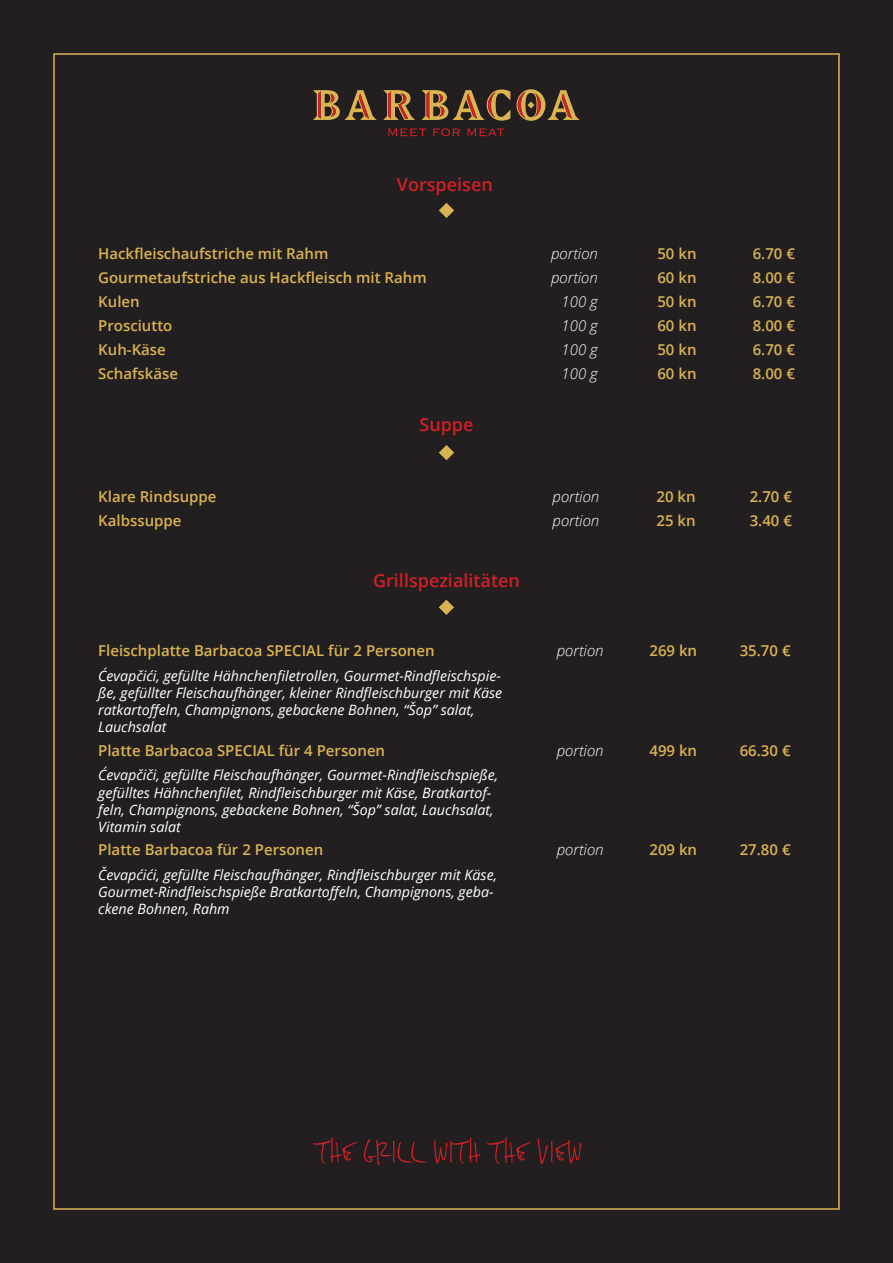
<style>
.page{position:relative;width:893px;height:1263px;background:#fff}
.page>*{position:absolute;margin:0;border:0;box-sizing:border-box;transform-origin:0 0}
.t1{font:600 18px "Open Sans";color:#d02028}
.t2{font:600 15px "Open Sans";color:#d9b451}
.t3{font:italic 300 15px "Open Sans";color:#fff}
.t4{font:italic 14.25px/17.1px "Open Sans";color:#fff}
</style>
<div class="page">
<div style="left:0;top:0;width:893px;height:1262px;background:#231f20"></div>
<svg style="left:388px;top:128px;width:116px;height:8px"></svg>
<svg style="left:313px;top:89px;width:266px;height:32px"></svg>
<svg style="left:313px;top:1137px;width:269px;height:28px"></svg>
<svg style="left:439px;top:203px;width:15px;height:15px"></svg>
<svg style="left:439px;top:445px;width:15px;height:15px"></svg>
<svg style="left:439px;top:600px;width:15px;height:15px"></svg>
<p class="t1" style="left:397px;top:172px;width:97px">Vorspeisen</p>
<p class="t2" style="left:98px;top:244px;width:232px">Hackfleischaufstriche mit Rahm</p>
<p class="t3" style="left:551px;top:244px;width:48px">portion</p>
<p class="t2" style="left:657px;top:244px;width:41px">50 kn</p>
<p class="t2" style="left:753px;top:244px;width:44px">6.70 €</p>
<p class="t2" style="left:98px;top:267px;width:330px">Gourmetaufstriche aus Hackfleisch mit Rahm</p>
<p class="t3" style="left:551px;top:267px;width:48px">portion</p>
<p class="t2" style="left:657px;top:267px;width:41px">60 kn</p>
<p class="t2" style="left:753px;top:267px;width:44px">8.00 €</p>
<p class="t2" style="left:98px;top:291px;width:43px">Kulen</p>
<p class="t3" style="left:562px;top:291px;width:38px">100 g</p>
<p class="t2" style="left:657px;top:291px;width:41px">50 kn</p>
<p class="t2" style="left:753px;top:291px;width:44px">6.70 €</p>
<p class="t2" style="left:98px;top:315px;width:76px">Prosciutto</p>
<p class="t3" style="left:562px;top:315px;width:38px">100 g</p>
<p class="t2" style="left:657px;top:315px;width:41px">60 kn</p>
<p class="t2" style="left:753px;top:315px;width:44px">8.00 €</p>
<p class="t2" style="left:98px;top:339px;width:69px">Kuh-Käse</p>
<p class="t3" style="left:562px;top:339px;width:38px">100 g</p>
<p class="t2" style="left:657px;top:339px;width:41px">50 kn</p>
<p class="t2" style="left:753px;top:339px;width:44px">6.70 €</p>
<p class="t2" style="left:98px;top:363px;width:81px">Schafskäse</p>
<p class="t3" style="left:562px;top:363px;width:38px">100 g</p>
<p class="t2" style="left:657px;top:363px;width:41px">60 kn</p>
<p class="t2" style="left:753px;top:363px;width:44px">8.00 €</p>
<p class="t1" style="left:419px;top:412px;width:56px">Suppe</p>
<p class="t2" style="left:98px;top:486px;width:120px">Klare Rindsuppe</p>
<p class="t3" style="left:553px;top:486px;width:48px">portion</p>
<p class="t2" style="left:657px;top:486px;width:41px">20 kn</p>
<p class="t2" style="left:750px;top:486px;width:44px">2.70 €</p>
<p class="t2" style="left:98px;top:510px;width:85px">Kalbssuppe</p>
<p class="t3" style="left:553px;top:510px;width:48px">portion</p>
<p class="t2" style="left:657px;top:510px;width:41px">25 kn</p>
<p class="t2" style="left:750px;top:510px;width:44px">3.40 €</p>
<p class="t1" style="left:373px;top:568px;width:148px">Grillspezialitäten</p>
<p class="t2" style="left:98px;top:641px;width:338px">Fleischplatte Barbacoa SPECIAL für 2 Personen</p>
<p class="t4" style="left:98px;top:667px;width:405px">Ćevapčići, gefüllte Hähnchenfiletrollen, Gourmet-Rindfleischspie&shy;ße, gefüllter Fleischaufhänger, kleiner Rindfleischburger mit Käse ratkartoffeln, Champignons, gebackene Bohnen, “Šop” salat, Lauchsalat</p>
<p class="t2" style="left:98px;top:740px;width:288px">Platte Barbacoa SPECIAL für 4 Personen</p>
<p class="t4" style="left:98px;top:766px;width:402px">Ćevapčiči, gefüllte Fleischaufhänger, Gourmet-Rindfleischspieße, gefülltes Hähnchenfilet, Rindfleischburger mit Käse, Bratkartof&shy;feln, Champignons, gebackene Bohnen, “Šop” salat, Lauchsalat, Vitamin salat</p>
<p class="t2" style="left:98px;top:839px;width:227px">Platte Barbacoa für 2 Personen</p>
<p class="t4" style="left:98px;top:866px;width:400px">Čevapćići, gefüllte Fleischaufhänger, Rindfleischburger mit Käse,<br>Gourmet-Rindfleischspieße Bratkartoffeln, Champignons, geba&shy;ckene Bohnen, Rahm</p>
<p class="t3" style="left:557px;top:641px;width:48px">portion</p>
<p class="t2" style="left:649px;top:641px;width:49px">269 kn</p>
<p class="t2" style="left:740px;top:641px;width:52px">35.70 €</p>
<p class="t3" style="left:557px;top:740px;width:48px">portion</p>
<p class="t2" style="left:649px;top:740px;width:49px">499 kn</p>
<p class="t2" style="left:740px;top:740px;width:52px">66.30 €</p>
<p class="t3" style="left:557px;top:839px;width:48px">portion</p>
<p class="t2" style="left:649px;top:839px;width:49px">209 kn</p>
<p class="t2" style="left:740px;top:839px;width:52px">27.80 €</p>
</div>
